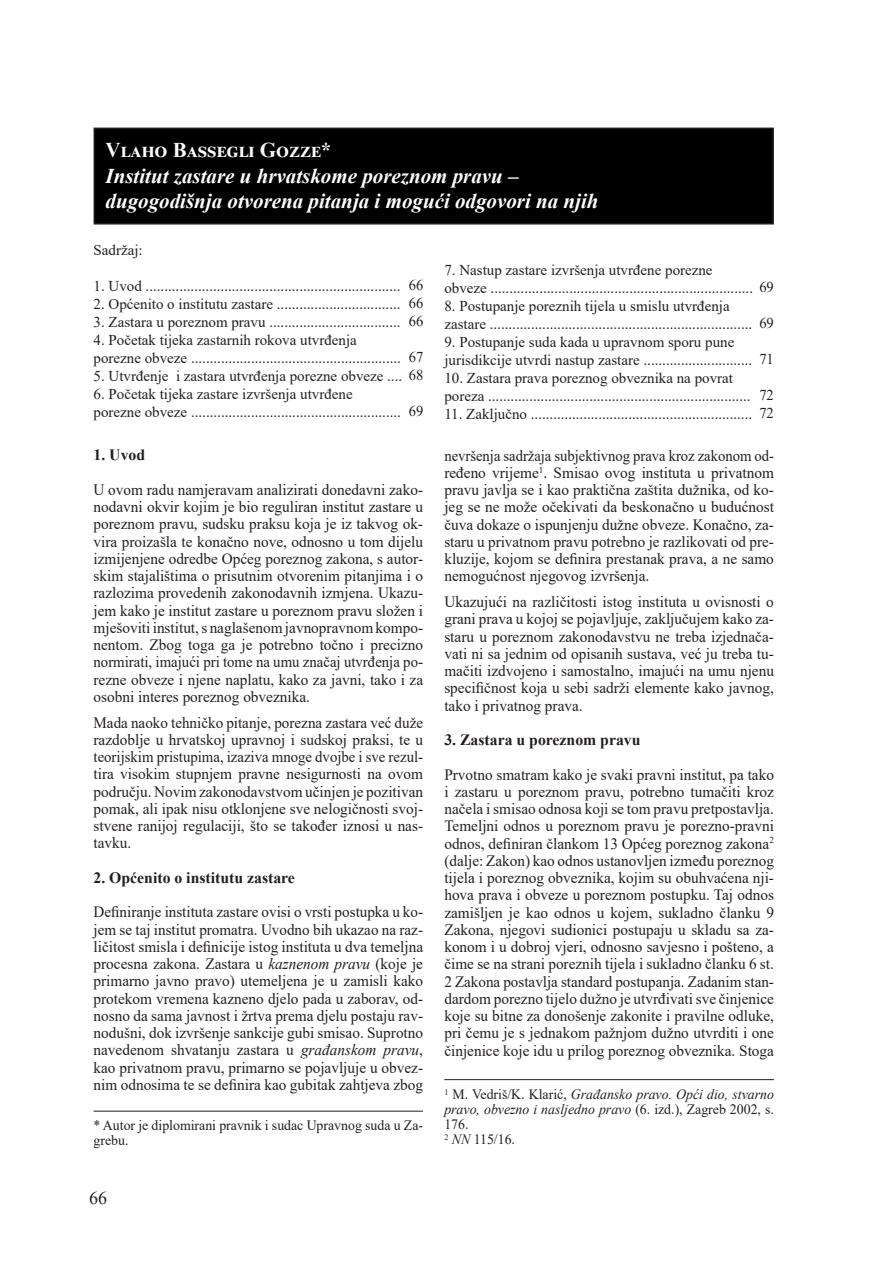
<style>
.page{position:relative;width:893px;height:1263px;background:#fff}
.page>*{position:absolute;margin:0;border:0;box-sizing:border-box;transform-origin:0 0}
.t1{font:italic 700 21px/25.5px "Times New Roman";color:#fff}
.t2{font:700 21px "Times New Roman";letter-spacing:.03em;color:#fcf9f9}
.t3{font:18px "Times New Roman";color:#231f20}
.t4{font:15.75px/17.2px "Times New Roman";color:#231f20;text-align:justify}
.t5{font:15.75px/17.2px "Times New Roman";color:#231f20;text-align:justify;scale:.96 1}
.t6{font:15.75px/17.2px "Times New Roman";color:#231f20;text-align:justify;scale:.93 1}
.t7{font:700 15.75px "Times New Roman";color:#231f20}
.t8{font:15px/18px "Times New Roman";color:#231f20}
.t9{font:italic 14.25px/15px "Times New Roman";color:#231f20}
.t10{font:14.25px/15px "Times New Roman";color:#231f20}
.s1{font-style:italic}
.s2{font-style:normal}
</style>
<div class="page">
<div style="left:94px;top:128px;width:679px;height:96px;background:#000"></div>
<div style="left:94px;top:128px;width:680px;height:97px;border:2px solid #231f20"></div>
<hr style="left:94px;top:1111px;width:329px;height:1px;background:#231f20">
<hr style="left:444px;top:1079px;width:330px;height:1px;background:#231f20">
<h1 class="t2" style="left:106px;top:135px;width:227px">Vlaho Bassegli Gozze*</h1>
<h1 class="t1" style="left:106px;top:162px;width:495px">Institut zastare u hrvatskome poreznom pravu – dugogodišnja otvorena pitanja i mogući odgovori na njih</h1>
<p class="t8" style="left:94px;top:240px;width:51px">Sadržaj:</p>
<p class="t8" style="left:94px;top:276px;width:309px">1. Uvod ....................................................................</p>
<p class="t8" style="left:94px;top:294px;width:309px">2. Općenito o institutu zastare .................................</p>
<p class="t8" style="left:94px;top:312px;width:309px">3. Zastara u poreznom pravu ...................................</p>
<p class="t8" style="left:94px;top:330px;width:309px">4. Početak tijeka zastarnih rokova utvrđenja porezne obveze ........................................................</p>
<p class="t8" style="left:94px;top:366px;width:331px">5. Utvrđenje i zastara utvrđenja porezne obveze .... 68</p>
<p class="t8" style="left:94px;top:384px;width:309px">6. Početak tijeka zastare izvršenja utvrđene porezne obveze ........................................................</p>
<p class="t8" style="left:444px;top:260px;width:331px">7. Nastup zastare izvršenja utvrđene porezne<br>obveze ...................................................................... 69</p>
<p class="t8" style="left:444px;top:296px;width:309px">8. Postupanje poreznih tijela u smislu utvrđenja zastare ......................................................................</p>
<p class="t8" style="left:444px;top:332px;width:309px">9. Postupanje suda kada u upravnom sporu pune jurisdikcije utvrdi nastup zastare .............................</p>
<p class="t8" style="left:444px;top:368px;width:308px">10. Zastara prava poreznog obveznika na povrat poreza ......................................................................</p>
<p class="t8" style="left:444px;top:404px;width:309px">11. Zaključno ...........................................................</p>
<p class="t8" style="left:409px;top:275px;width:16px;text-align:justify">66<br>66<br>66</p>
<p class="t8" style="left:409px;top:347px;width:16px">67</p>
<p class="t8" style="left:759px;top:313px;width:16px">69</p>
<p class="t8" style="left:759px;top:349px;width:16px">71</p>
<p class="t8" style="left:759px;top:385px;width:16px">72<br>72</p>
<p class="t8" style="left:409px;top:401px;width:16px">69</p>
<p class="t7" style="left:94px;top:444px;width:53px">1. Uvod</p>
<p class="t4" style="left:94px;top:480px;width:331px">U ovom radu namjeravam analizirati donedavni zako&shy;nodavni okvir kojim je bio reguliran institut zastare u poreznom pravu, sudsku praksu koja je iz takvog ok&shy;vira proizašla te konačno nove, odnosno u tom dijelu izmijenjene odredbe Općeg poreznog zakona, s autor&shy;skim stajalištima o prisutnim otvorenim pitanjima i o razlozima provedenih zakonodavnih izmjena. Ukazu&shy;jem kako je institut zastare u poreznom pravu složen i mješoviti institut, s naglašenom javnopravnom kompo&shy;nentom. Zbog toga ga je potrebno točno i precizno normirati, imajući pri tome na umu značaj utvrđenja po&shy;rezne obveze i njene naplatu, kako za javni, tako i za osobni interes poreznog obveznika.</p>
<p class="t5" style="left:94px;top:713px;width:345px">Mada naoko tehničko pitanje, porezna zastara već duže razdoblje u hrvatskoj upravnoj i sudskoj praksi, te u teorijskim pristupima, izaziva mnoge dvojbe i sve rezul&shy;tira visokim stupnjem pravne nesigurnosti na ovom području. Novim zakonodavstvom učinjen je pozitivan pomak, ali ipak nisu otklonjene sve nelogičnosti svoj&shy;stvene ranijoj regulaciji, što se također iznosi u nas&shy;tavku.</p>
<p class="t7" style="left:94px;top:866px;width:203px">2. Općenito o institutu zastare</p>
<p class="t5" style="left:94px;top:903px;width:345px">Definiranje instituta zastare ovisi o vrsti postupka u ko&shy;jem se taj institut promatra. Uvodno bih ukazao na raz&shy;ličitost smisla i definicije istog instituta u dva temeljna procesna zakona. Zastara u <span class="s1">kaznenom pravu</span> (koje je primarno javno pravo) utemeljena je u zamisli kako protekom vremena kazneno djelo pada u zaborav, od&shy;nosno da sama javnost i žrtva prema djelu postaju rav&shy;nodušni, dok izvršenje sankcije gubi smisao. Suprotno navedenom shvatanju zastara u <span class="s1">građanskom pravu</span>, kao privatnom pravu, primarno se pojavljuje u obvez&shy;nim odnosima te se definira kao gubitak zahtjeva zbog</p>
<p class="t10" style="left:94px;top:1117px;width:331px">* Autor je diplomirani pravnik i sudac Upravnog suda u Za&shy;grebu.</p>
<p class="t3" style="left:89px;top:1185px;width:19px">66</p>
<p class="t6" style="left:444px;top:446px;width:356px">nevršenja sadržaja subjektivnog prava kroz zakonom od&shy;ređeno vrijeme<sup>1</sup>. Smisao ovog instituta u privatnom pravu javlja se i kao praktična zaštita dužnika, od ko&shy;jeg se ne može očekivati da beskonačno u budućnost čuva dokaze o ispunjenju dužne obveze. Konačno, za&shy;staru u privatnom pravu potrebno je razlikovati od pre&shy;kluzije, kojom se definira prestanak prava, a ne samo nemogućnost njegovog izvršenja.</p>
<p class="t4" style="left:444px;top:593px;width:331px">Ukazujući na različitosti istog instituta u ovisnosti o grani prava u kojoj se pojavljuje, zaključujem kako za&shy;staru u poreznom zakonodavstvu ne treba izjednača&shy;vati ni sa jednim od opisanih sustava, već ju treba tu&shy;mačiti izdvojeno i samostalno, imajući na umu njenu specifičnost koja u sebi sadrži elemente kako javnog, tako i privatnog prava.</p>
<p class="t7" style="left:444px;top:728px;width:198px">3. Zastara u poreznom pravu</p>
<p class="t4" style="left:444px;top:765px;width:331px">Prvotno smatram kako je svaki pravni institut, pa tako i zastaru u poreznom pravu, potrebno tumačiti kroz načela i smisao odnosa koji se tom pravu pretpostavlja.<br>Temeljni odnos u poreznom pravu je porezno-pravni odnos, definiran člankom 13 Općeg poreznog zakona<sup>2 </sup>(dalje: Zakon) kao odnos ustanovljen između poreznog tijela i poreznog obveznika, kojim su obuhvaćena nji&shy;hova prava i obveze u poreznom postupku. Taj odnos zamišljen je kao odnos u kojem, sukladno članku 9<br>Zakona, njegovi sudionici postupaju u skladu sa za&shy;konom i u dobroj vjeri, odnosno savjesno i pošteno, a čime se na strani poreznih tijela i sukladno članku 6 st.<br>2 Zakona postavlja standard postupanja. Zadanim stan&shy;dardom porezno tijelo dužno je utvrđivati sve činjenice koje su bitne za donošenje zakonite i pravilne odluke, pri čemu je s jednakom pažnjom dužno utvrditi i one činjenice koje idu u prilog poreznog obveznika. Stoga</p>
<p class="t9" style="left:444px;top:1087px;width:331px"><sup>1</sup> <span class="s2">M. Vedriš/K. Klarić,</span> Građansko pravo. Opći dio, stvarno pravo, obvezno i nasljedno pravo <span class="s2">(6. izd.), Zagreb 2002, s.<br>176.<br></span><sup>2</sup> NN <span class="s2">115/16.</span></p>
</div>
